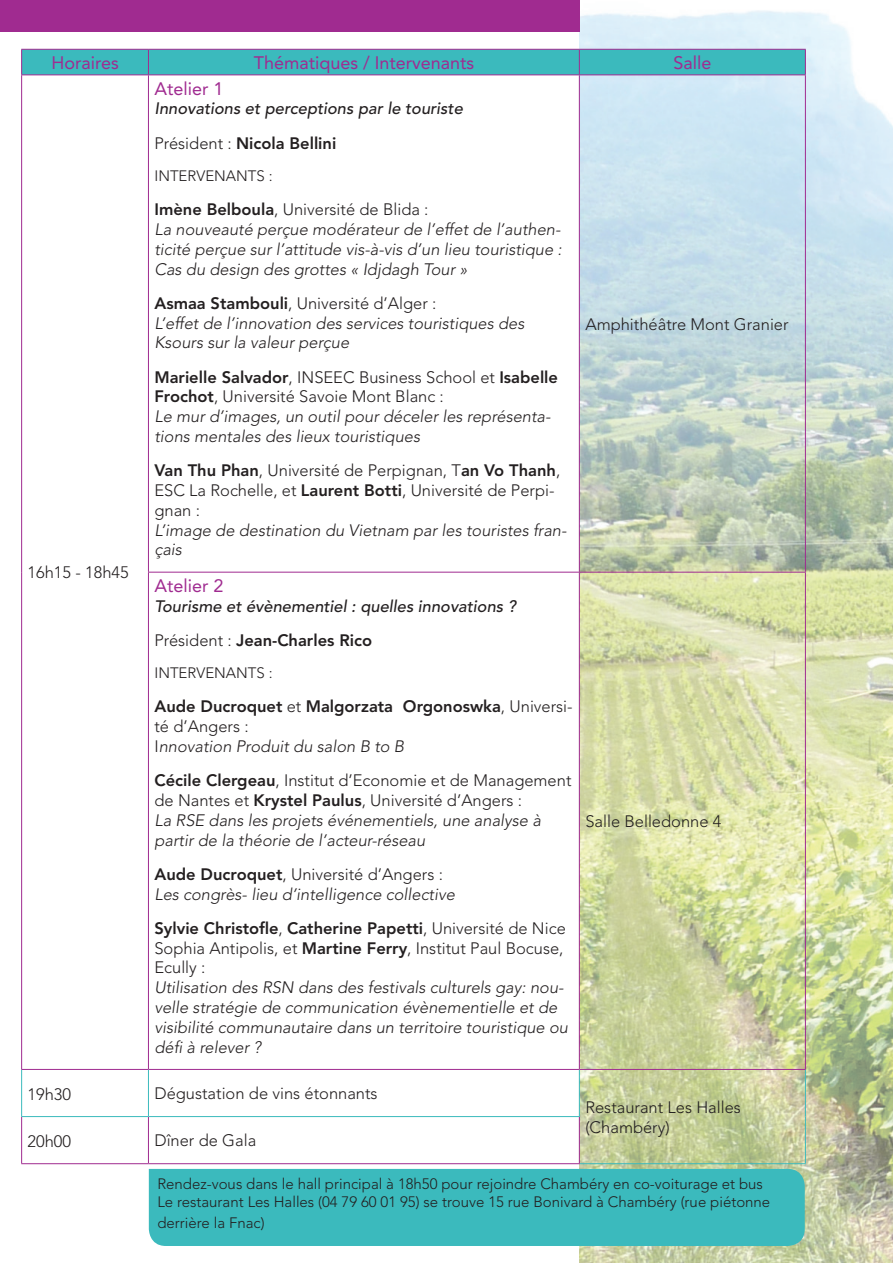
<style>
.page{position:relative;width:893px;height:1263px;background:#fff}
.page>*{position:absolute;margin:0;border:0;box-sizing:border-box;transform-origin:0 0}
.t1{font:18px "Avenir LT Std";color:#a02b90}
.t2{font:italic 300 16.5px/19.8px "Avenir LT Std";color:#231f20}
.t3{font:300 16.5px/19.8px "Avenir LT Std";color:#231f20}
.t4{font:italic 500 16.5px/34.2px "Avenir LT Std";color:#231f20}
.t5{font:800 16.5px/19.8px "Avenir LT Std";color:#231f20}
.t6{font:300 15px/18px "Avenir LT Std";color:#231f20}
.s1{font-weight:300;font-style:normal}
.s2{font-weight:800;font-style:normal}
.s3{font-style:normal}
.s4{font-weight:800}
.s5{font-weight:300}
.s6{font-weight:300;font-style:italic}
</style>
<div class="page">
<img style="left:580px;top:10px;width:313px;height:1253px">
<div style="left:0;top:0;width:580px;height:32px;background:#a02b90"></div>
<hr style="left:21px;top:75px;width:1px;height:497px;background:#a02b90">
<hr style="left:148px;top:75px;width:1px;height:497px;background:#a02b90">
<hr style="left:579px;top:75px;width:1px;height:497px;background:#a02b90">
<hr style="left:805px;top:75px;width:1px;height:497px;background:#a02b90">
<hr style="left:21px;top:572px;width:1px;height:497px;background:#a02b90">
<hr style="left:148px;top:572px;width:431px;height:1px;background:#a02b90">
<hr style="left:148px;top:572px;width:1px;height:497px;background:#a02b90">
<hr style="left:579px;top:572px;width:227px;height:1px;background:#a02b90">
<hr style="left:579px;top:572px;width:1px;height:497px;background:#a02b90">
<hr style="left:805px;top:572px;width:1px;height:497px;background:#a02b90">
<hr style="left:21px;top:1069px;width:127px;height:1px;background:#a02b90">
<hr style="left:148px;top:1069px;width:431px;height:1px;background:#a02b90">
<hr style="left:579px;top:1069px;width:227px;height:1px;background:#a02b90">
<hr style="left:21px;top:1070px;width:1px;height:46px;background:#3bbabd">
<hr style="left:148px;top:1070px;width:1px;height:46px;background:#3bbabd">
<hr style="left:579px;top:1070px;width:1px;height:46px;background:#3bbabd">
<hr style="left:805px;top:1070px;width:1px;height:46px;background:#3bbabd">
<hr style="left:805px;top:1116px;width:1px;height:47px;background:#3bbabd">
<hr style="left:580px;top:1163px;width:226px;height:1px;background:#3bbabd">
<hr style="left:21px;top:1116px;width:127px;height:1px;background:#3bbabd">
<hr style="left:148px;top:1116px;width:432px;height:1px;background:#3bbabd">
<hr style="left:21px;top:1117px;width:1px;height:46px;background:#a02b90">
<hr style="left:148px;top:1117px;width:1px;height:46px;background:#a02b90">
<hr style="left:579px;top:1117px;width:1px;height:46px;background:#a02b90">
<hr style="left:21px;top:1163px;width:127px;height:1px;background:#a02b90">
<hr style="left:148px;top:1163px;width:432px;height:1px;background:#a02b90">
<svg style="left:21px;top:49px;width:785px;height:26px;background:#41b1ba"></svg>
<hr style="left:21px;top:75px;width:127px;height:1px;background:#a02b90">
<hr style="left:148px;top:75px;width:431px;height:1px;background:#a02b90">
<hr style="left:579px;top:75px;width:227px;height:1px;background:#a02b90">
<div style="left:149px;top:1169px;width:656px;height:77px;background:#3bbabd"></div>
<p class="t1" style="left:51px;top:52px;width:69px">Horaires</p>
<p class="t1" style="left:254px;top:52px;width:222px">Thématiques / Intervenants</p>
<p class="t1" style="left:673px;top:52px;width:39px">Salle</p>
<p class="t3" style="left:28px;top:563px;width:103px">16h15 - 18h45</p>
<p class="t1" style="left:154px;top:78px;width:71px">Atelier 1</p>
<p class="t4" style="left:154px;top:92px;width:310px">Innovations et perceptions par le touriste<br><span class="s1">Président :</span> <span class="s2">Nicola Bellini</span></p>
<p class="t6" style="left:154px;top:167px;width:120px">INTERVENANTS :</p>
<p class="t2" style="left:154px;top:200px;width:409px"><span class="s2">Imène Belboula</span><span class="s3">, Université de Blida :<br></span>La nouveauté perçue modérateur de l’effet de l’authen&shy;ticité perçue sur l’attitude vis-à-vis d’un lieu touristique :<br>Cas du design des grottes « Idjdagh Tour »</p>
<p class="t2" style="left:154px;top:293px;width:371px"><span class="s2">Asmaa Stambouli</span><span class="s3">, Université d’Alger :<br></span>L’effet de l’innovation des services touristiques des<br>Ksours sur la valeur perçue</p>
<p class="t2" style="left:154px;top:367px;width:405px"><span class="s2">Marielle Salvador</span><span class="s3">, INSEEC Business School et</span> <span class="s2">Isabelle Frochot</span><span class="s3">, Université Savoie Mont Blanc :<br></span>Le mur d’images, un outil pour déceler les représenta&shy;tions mentales des lieux touristiques</p>
<p class="t3" style="left:154px;top:461px;width:407px"><span class="s4">Van Thu Phan</span>, Université de Perpignan, T<span class="s4">an Vo Thanh</span>,<br>ESC La Rochelle, et <span class="s4">Laurent Botti</span>, Université de Perpi&shy;gnan :</p>
<p class="t2" style="left:154px;top:520px;width:414px">L’image de destination du Vietnam par les touristes fran&shy;çais</p>
<p class="t1" style="left:154px;top:575px;width:71px">Atelier 2</p>
<p class="t4" style="left:154px;top:589px;width:363px">Tourisme et évènementiel : quelles innovations ?<br><span class="s1">Président :</span> <span class="s2">Jean-Charles Rico</span></p>
<p class="t6" style="left:154px;top:664px;width:120px">INTERVENANTS :</p>
<p class="t5" style="left:154px;top:697px;width:420px">Aude Ducroquet <span class="s5">et</span> Malgorzata Orgonoswka<span class="s5">, Universi&shy;té d’Angers :<br>I</span><span class="s6">nnovation Produit du salon B to B</span></p>
<p class="t2" style="left:154px;top:771px;width:419px"><span class="s2">Cécile Clergeau</span><span class="s3">, Institut d’Economie et de Management de Nantes et</span> <span class="s2">Krystel Paulus</span><span class="s3">, Université d’Angers :<br></span>La RSE dans les projets événementiels, une analyse à partir de la théorie de l’acteur-réseau</p>
<p class="t2" style="left:154px;top:864px;width:302px"><span class="s2">Aude Ducroquet</span><span class="s3">, Université d’Angers :<br></span>Les congrès- lieu d’intelligence collective</p>
<p class="t3" style="left:154px;top:918px;width:413px"><span class="s4">Sylvie Christofle</span>, <span class="s4">Catherine Papetti</span>, Université de Nice<br>Sophia Antipolis, et <span class="s4">Martine Ferry</span>, Institut Paul Bocuse,<br>Ecully :</p>
<p class="t2" style="left:154px;top:978px;width:415px">Utilisation des RSN dans des festivals culturels gay: nou&shy;velle stratégie de communication évènementielle et de visibilité communautaire dans un territoire touristique ou défi à relever ?</p>
<p class="t3" style="left:585px;top:314px;width:205px">Amphithéâtre Mont Granier</p>
<p class="t3" style="left:585px;top:811px;width:138px">Salle Belledonne 4</p>
<p class="t3" style="left:28px;top:1084px;width:45px">19h30</p>
<p class="t3" style="left:154px;top:1084px;width:225px">Dégustation de vins étonnants</p>
<p class="t3" style="left:585px;top:1097px;width:157px">Restaurant Les Halles (Chambéry)</p>
<p class="t3" style="left:28px;top:1131px;width:45px">20h00</p>
<p class="t3" style="left:154px;top:1131px;width:103px">Dîner de Gala</p>
<p class="t6" style="left:157px;top:1174px;width:614px">Rendez-vous dans le hall principal à 18h50 pour rejoindre Chambéry en co-voiturage et bus<br>Le restaurant Les Halles (04 79 60 01 95) se trouve 15 rue Bonivard à Chambéry (rue piétonne</p>
<p class="t6" style="left:157px;top:1214px;width:109px">derrière la Fnac)</p>
</div>
